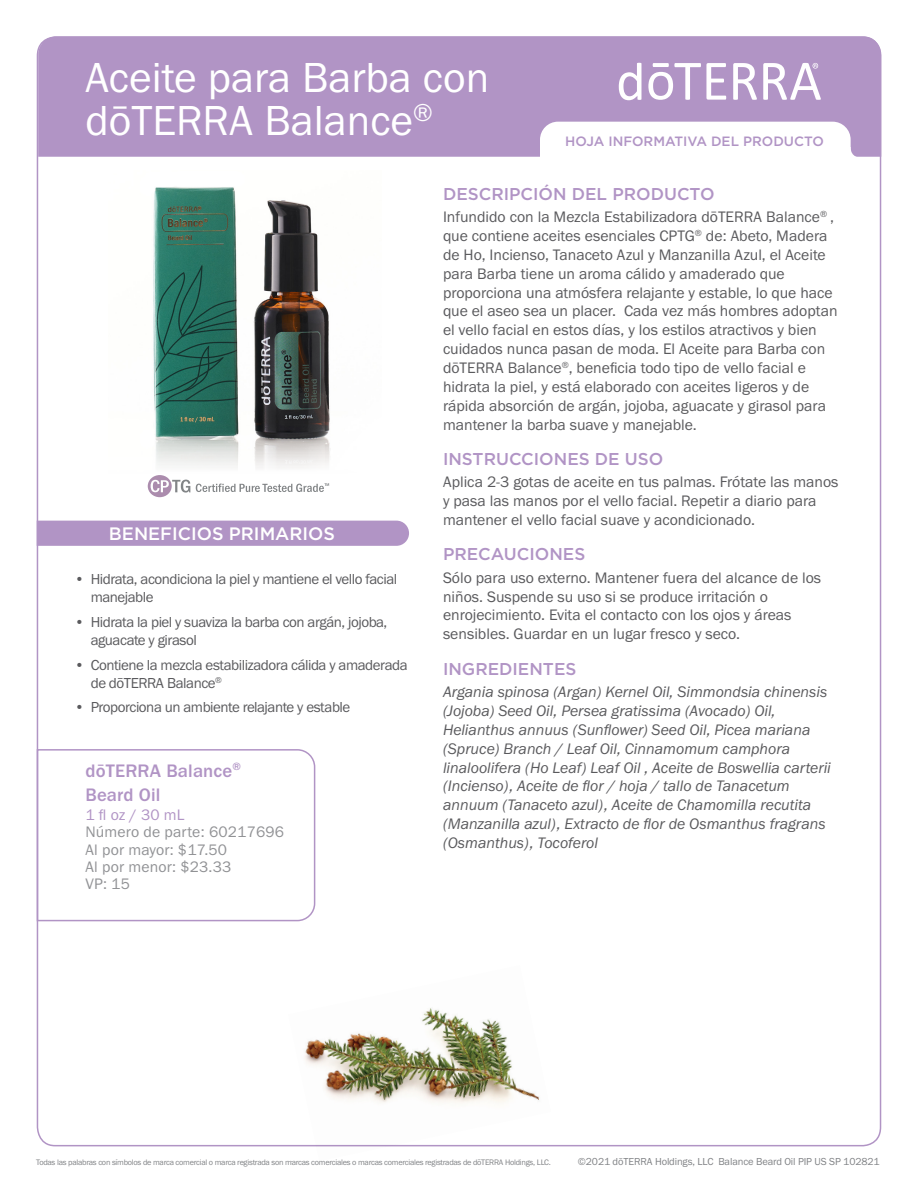
<style>
.page{position:relative;width:918px;height:1188px;background:#fff}
.page>*{position:absolute;margin:0;border:0;box-sizing:border-box;transform-origin:0 0}
.Main_H1{font:43.5px "Franklin Gothic URW Boo";color:#fff}
.Tag_H1{font:500 18.75px/24px "Franklin Gothic URW";letter-spacing:.01em;color:#b194c5}
.t1{font:500 18px "Gotham";color:#fff}
.Purple_Headers{font:500 17.1px "Gotham";color:#b194c5}
.Body{font:15.75px/18.9px "Franklin Gothic URW Boo";color:#5a5a5d}
.Body-2{font:15.75px/18.9px "Franklin Gothic URW Boo Ita";color:#5a5a5d}
.Tag_H2{font:15.75px "Franklin Gothic URW Boo";letter-spacing:.01em;color:#919295}
.Tag_H2-2{font:15.75px "Franklin Gothic URW Boo";color:#b194c5}
.t2{font:15px/18px "Franklin Gothic URW Boo";letter-spacing:-.03em;color:#5a5a5d}
.Purple_Headers-2{font:500 13.5px "Gotham";color:#b194c5}
.t3{font:10.5px "Franklin Gothic URW Boo";letter-spacing:-.01em;color:#808285}
.t4{font:8.25px "Franklin Gothic URW Boo";letter-spacing:-.03em;color:#808285}
</style>
<div class="page">
<img style="left:108px;top:187px;width:273px;height:334px">
<div style="left:38px;top:36px;width:843px;height:121px;background:#b194c5"></div>
<svg style="left:733px;top:63px;width:24px;height:37px"></svg>
<svg style="left:648px;top:63px;width:78px;height:37px"></svg>
<svg style="left:619px;top:63px;width:22px;height:37px"></svg>
<svg style="left:763px;top:63px;width:58px;height:37px"></svg>
<svg style="left:540px;top:122px;width:321px;height:35px"></svg>
<div style="left:37px;top:521px;width:372px;height:25px;background:#b194c5"></div>
<svg style="left:36px;top:748px;width:280px;height:174px"></svg>
<svg style="left:148px;top:475px;width:42px;height:22px"></svg>
<svg style="left:196px;top:483px;width:133px;height:9px"></svg>
<img style="left:288px;top:1008px;width:263px;height:139px">
<p class="Main_H1" style="left:85px;top:50px;width:405px">Aceite para Barba con</p>
<p class="Main_H1" style="left:85px;top:94px;width:349px">dōTERRA Balance<sup>®</sup></p>
<p class="Purple_Headers-2" style="left:565px;top:132px;width:260px">HOJA INFORMATIVA DEL PRODUCTO</p>
<p class="t1" style="left:109px;top:522px;width:228px">BENEFICIOS PRIMARIOS</p>
<p class="t2" style="left:91px;top:570px;width:308px;text-indent:-16px">• Hidrata, acondiciona la piel y mantiene el vello facial manejable</p>
<p class="t2" style="left:91px;top:613px;width:298px;text-indent:-16px">• Hidrata la piel y suaviza la barba con argán, jojoba, aguacate y girasol</p>
<p class="t2" style="left:91px;top:655px;width:318px;text-indent:-16px">• Contiene la mezcla estabilizadora cálida y amaderada de dōTERRA Balance<sup>®</sup></p>
<p class="t2" style="left:75px;top:698px;width:277px">• Proporciona un ambiente relajante y estable</p>
<p class="Tag_H1" style="left:85px;top:758px;width:157px">dōTERRA Balance<sup>®<br></sup>Beard Oil</p>
<p class="Tag_H2-2" style="left:85px;top:805px;width:101px">1 fl oz / 30 mL</p>
<p class="Tag_H2" style="left:85px;top:822px;width:200px">Número de parte: 60217696</p>
<p class="Tag_H2" style="left:85px;top:840px;width:143px">Al por mayor: $17.50</p>
<p class="Tag_H2" style="left:85px;top:857px;width:147px">Al por menor: $23.33</p>
<p class="Tag_H2" style="left:85px;top:874px;width:46px">VP: 15</p>
<p class="Purple_Headers" style="left:443px;top:182px;width:273px">DESCRIPCIÓN DEL PRODUCTO</p>
<p class="Body" style="left:443px;top:207px;width:396px">Infundido con la Mezcla Estabilizadora dōTERRA Balance<sup>®</sup> , que contiene aceites esenciales CPTG<sup>®</sup> de: Abeto, Madera de Ho, Incienso, Tanaceto Azul y Manzanilla Azul, el Aceite para Barba tiene un aroma cálido y amaderado que proporciona una atmósfera relajante y estable, lo que hace que el aseo sea un placer. Cada vez más hombres adoptan el vello facial en estos días, y los estilos atractivos y bien cuidados nunca pasan de moda. El Aceite para Barba con dōTERRA Balance<sup>®</sup>, beneficia todo tipo de vello facial e hidrata la piel, y está elaborado con aceites ligeros y de rápida absorción de argán, jojoba, aguacate y girasol para mantener la barba suave y manejable.</p>
<p class="Purple_Headers" style="left:443px;top:448px;width:222px">INSTRUCCIONES DE USO</p>
<p class="Body" style="left:443px;top:472px;width:397px">Aplica 2-3 gotas de aceite en tus palmas. Frótate las manos y pasa las manos por el vello facial. Repetir a diario para mantener el vello facial suave y acondicionado.</p>
<p class="Purple_Headers" style="left:443px;top:543px;width:144px">PRECAUCIONES</p>
<p class="Body" style="left:443px;top:568px;width:380px">Sólo para uso externo. Mantener fuera del alcance de los niños. Suspende su uso si se produce irritación o enrojecimiento. Evita el contacto con los ojos y áreas sensibles. Guardar en un lugar fresco y seco.</p>
<p class="Purple_Headers" style="left:443px;top:657px;width:135px">INGREDIENTES</p>
<p class="Body-2" style="left:443px;top:682px;width:389px">Argania spinosa (Argan) Kernel Oil, Simmondsia chinensis (Jojoba) Seed Oil, Persea gratissima (Avocado) Oil, Helianthus annuus (Sunflower) Seed Oil, Picea mariana (Spruce) Branch / Leaf Oil, Cinnamomum camphora linaloolifera (Ho Leaf) Leaf Oil , Aceite de Boswellia carterii (Incienso), Aceite de flor / hoja / tallo de Tanacetum annuum (Tanaceto azul), Aceite de Chamomilla recutita (Manzanilla azul), Extracto de flor de Osmanthus fragrans (Osmanthus), Tocoferol</p>
<p class="t4" style="left:36px;top:1158px;width:516px">Todas las palabras con símbolos de marca comercial o marca registrada son marcas comerciales o marcas comerciales registradas de dōTERRA Holdings, LLC.</p>
<p class="t3" style="left:578px;top:1155px;width:303px">©2021 dōTERRA Holdings, LLC Balance Beard Oil PIP US SP 102821</p>
</div>
